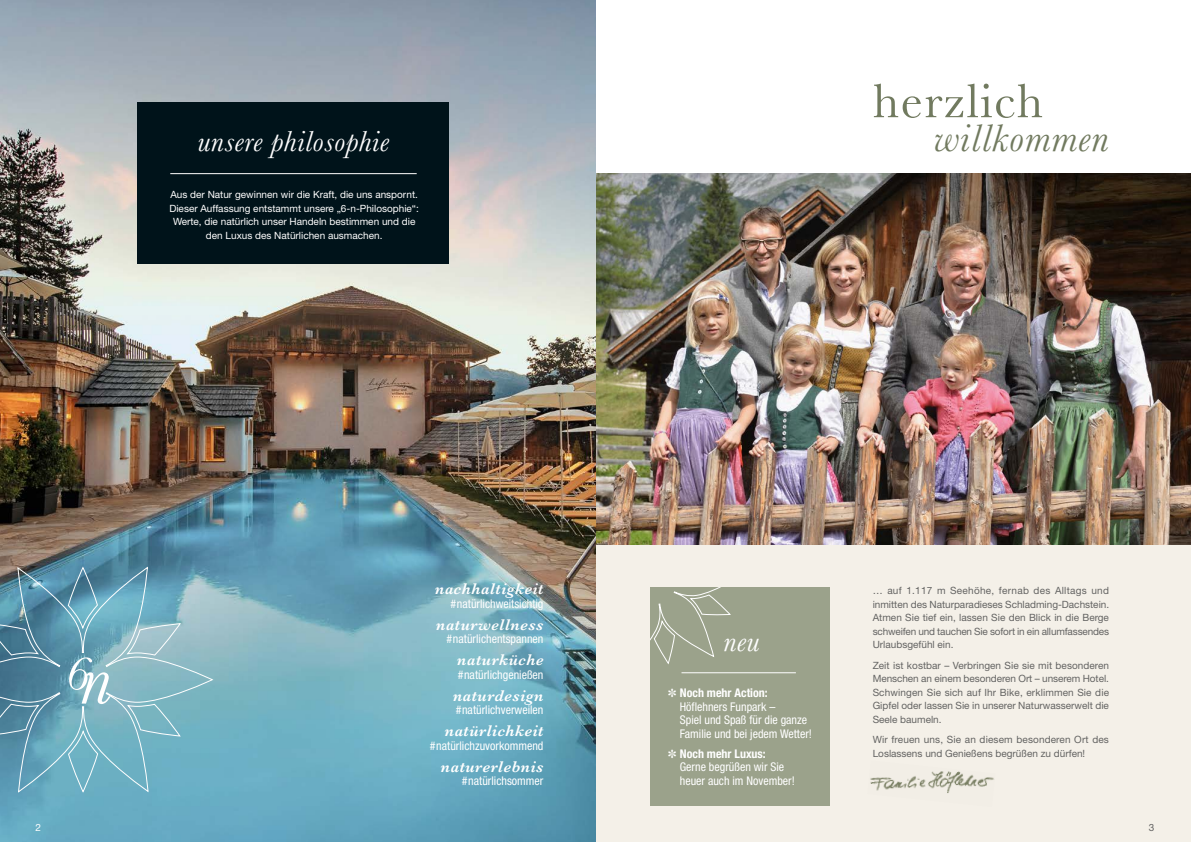
<style>
.page{position:relative;width:1191px;height:842px;background:#fff}
.page>*{position:absolute;margin:0;border:0;box-sizing:border-box;transform-origin:0 0}
.t1{font:50px "Baskerville";letter-spacing:.03em;color:#717a5f}
.t2{font:italic 40px "Baskerville";letter-spacing:.03em;color:#717a5f}
.t3{font:italic 30px "Baskerville";letter-spacing:.02em;color:#fff}
.t4{font:italic 600 16px "Baskerville";letter-spacing:.03em;color:#fff}
.t5{font:condensed 12px/13.5px "Helvetica Neue LT Std";color:#fff}
.t6{font:10px/13.5px "Helvetica Neue LT Std";color:#636362;text-align:justify}
.t7{font:10px/13.5px "Helvetica Neue LT Std";color:#fff;text-align:center}
.s1{font-weight:700}
</style>
<div class="page">
<div style="left:595px;top:396px;width:596px;height:446px;background:#f4f0e8"></div>
<div style="left:650px;top:587px;width:180px;height:218px;background:#9ba28b"></div>
<svg style="left:650px;top:587px;width:81px;height:77px"></svg>
<hr style="left:681px;top:672px;width:115px;height:1px;background:#fff">
<img style="left:595px;top:173px;width:596px;height:371px">
<img style="left:0;top:0;width:595px;height:842px">
<img style="left:870px;top:771px;width:124px;height:22px">
<svg style="left:0;top:568px;width:213px;height:224px;background:#71a7b9"></svg>
<svg style="left:67px;top:568px;width:31px;height:62px;background:#689fb4"></svg>
<svg style="left:126px;top:624px;width:55px;height:32px;background:#a4c5cd"></svg>
<svg style="left:68px;top:729px;width:30px;height:63px;background:#7ab8c8"></svg>
<svg style="left:126px;top:703px;width:54px;height:34px;background:#82b9c5"></svg>
<svg style="left:0;top:703px;width:40px;height:33px"></svg>
<svg style="left:0;top:623px;width:40px;height:33px"></svg>
<div style="left:137px;top:102px;width:312px;height:162px;background:#00131a"></div>
<hr style="left:170px;top:173px;width:247px;height:1px;background:#fff">
<h3 class="t3" style="left:198px;top:121px;width:193px">unsere philosophie</h3>
<p class="t7" style="left:169px;top:188px;width:251px">Aus der Natur gewinnen wir die Kraft, die uns anspornt.<br>Dieser Auffassung entstammt unsere „6-n-Philosophie“:<br>Werte, die natürlich unser Handeln bestimmen und die den Luxus des Natürlichen ausmachen.</p>
<h1 class="t1" style="left:872px;top:69px;width:172px">herzlich</h1>
<h2 class="t2" style="left:934px;top:112px;width:176px">willkommen</h2>
<h3 class="t4" style="left:435px;top:578px;width:110px">nachhaltigkeit</h3>
<p class="t5" style="left:450px;top:597px;width:94px">#natürlichweitsichtig</p>
<h3 class="t4" style="left:436px;top:614px;width:109px">naturwellness</h3>
<p class="t5" style="left:446px;top:632px;width:98px">#natürlichentspannen</p>
<h3 class="t4" style="left:457px;top:649px;width:88px">naturküche</h3>
<p class="t5" style="left:458px;top:668px;width:87px">#natürlichgenießen</p>
<h3 class="t4" style="left:453px;top:685px;width:92px">naturdesign</h3>
<p class="t5" style="left:456px;top:703px;width:89px">#natürlichverweilen</p>
<h3 class="t4" style="left:445px;top:720px;width:100px">natürlichkeit</h3>
<p class="t5" style="left:430px;top:739px;width:115px">#natürlichzuvorkommend</p>
<h3 class="t4" style="left:441px;top:756px;width:104px">naturerlebnis</h3>
<p class="t5" style="left:462px;top:774px;width:83px">#natürlichsommer</p>
<h3 class="t3" style="left:723px;top:621px;width:37px">neu</h3>
<p class="t5" style="left:680px;top:686px;width:134px;text-indent:-12px">✽ <span class="s1">Noch mehr Action:<br></span>Höflehners Funpark –<br>Spiel und Spaß für die ganze<br>Familie und bei jedem Wetter!</p>
<p class="t5" style="left:680px;top:747px;width:117px;text-indent:-12px">✽ <span class="s1">Noch mehr Luxus:<br></span>Gerne begrüßen wir Sie heuer auch im November!</p>
<p class="t6" style="left:872px;top:584px;width:238px">… auf 1.117 m Seehöhe, fernab des Alltags und inmitten des Naturparadieses Schladming-Dachstein.<br>Atmen Sie tief ein, lassen Sie den Blick in die Berge schweifen und tauchen Sie sofort in ein allumfassendes Urlaubsgefühl ein.</p>
<p class="t6" style="left:872px;top:658px;width:238px">Zeit ist kostbar – Verbringen Sie sie mit besonderen Menschen an einem besonderen Ort – unserem Hotel.<br>Schwingen Sie sich auf Ihr Bike, erklimmen Sie die Gipfel oder lassen Sie in unserer Naturwasserwelt die Seele baumeln.</p>
<p class="t6" style="left:872px;top:733px;width:238px">Wir freuen uns, Sie an diesem besonderen Ort des<br>Loslassens und Genießens begrüßen zu dürfen!</p>
<p class="t7" style="left:35px;top:820px;width:7px">2</p>
<p class="t6" style="left:1149px;top:820px;width:7px">3</p>
</div>
